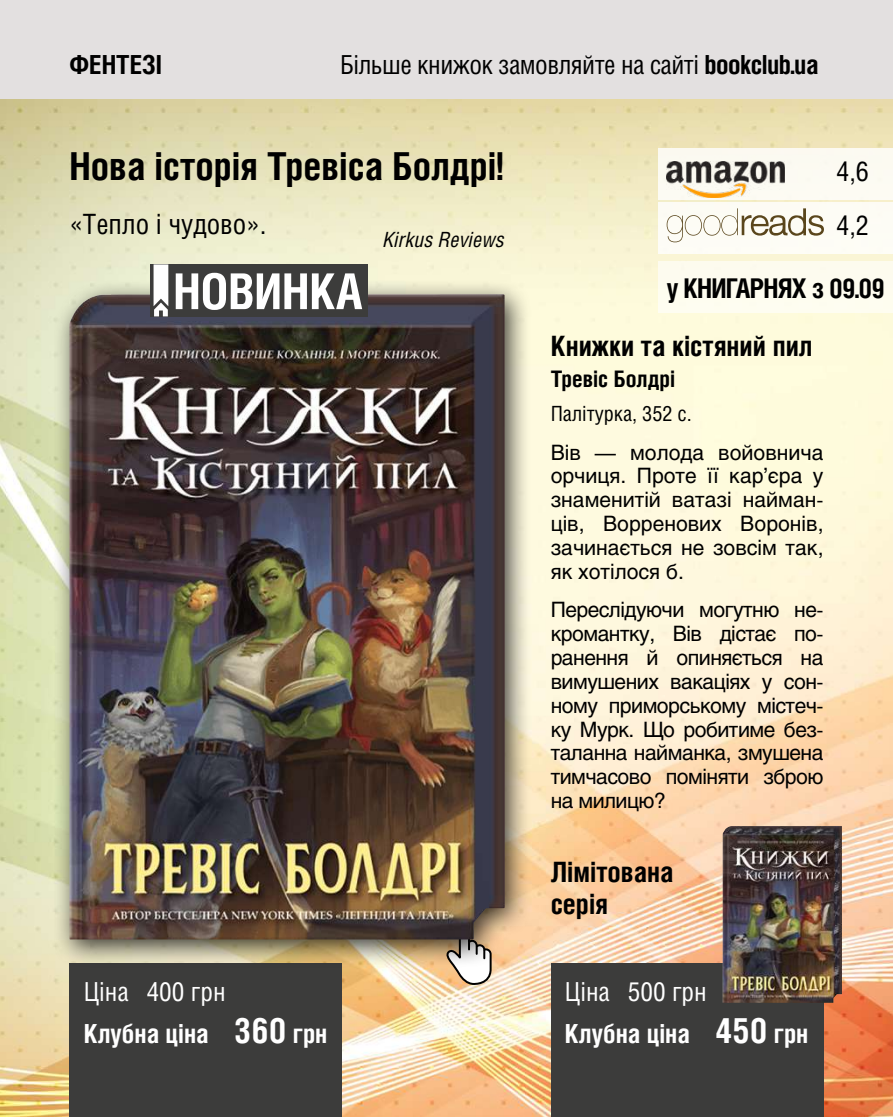
<style>
.page{position:relative;width:893px;height:1117px;background:#fff}
.page>*{position:absolute;margin:0;border:0;box-sizing:border-box;transform-origin:0 0}
.t1{font:700 38.5px "Helios Cond";color:#000}
.t2{font:700 28px/32px "Helios Cond";color:#000}
.t3{font:28px "Helios Cond";color:#000}
.t4{font:700 27.12px "Helios Cond";letter-spacing:-.03em;color:#000}
.t5{font:27.12px/53.7px "Helios Cond";color:#000}
.t6{font:700 26.25px/42px "Helios Cond";color:#fff}
.t7{font:26.25px "Helios Cond";letter-spacing:-.02em;color:#000}
.t8{font:700 26.25px "Helios Cond";color:#000}
.t9{font:700 22.75px "Helios Cond";color:#000}
.t10{font:21px/23.8px "Helios";letter-spacing:-.01em;color:#000;text-align:justify}
.t11{font:21px "Helios Cond";color:#000}
.t12{font:italic 21px "Helios Cond";color:#000}
.s1{font-weight:700}
.s2{font-weight:400}
.s3{font-size:35px}
</style>
<div class="page">
<div style="left:0;top:0;width:893px;height:99px;background:#e3e0e0"></div>
<img style="left:0;top:99px;width:893px;height:1017px">
<div style="left:551px;top:962px;width:272px;height:154px;background:#3c3c3b"></div>
<img style="left:723px;top:825px;width:119px;height:177px">
<div style="left:69px;top:962px;width:273px;height:154px;background:#3c3c3b"></div>
<svg style="left:443px;top:968px;width:50px;height:17px"></svg>
<div style="left:53px;top:279px;width:479px;height:689px;background:#000;opacity:.75"></div>
<img style="left:69px;top:294px;width:436px;height:645px">
<div style="left:658px;top:149px;width:235px;height:51px;background:#fcfaf2"></div>
<img style="left:666px;top:161px;width:118px;height:36px">
<div style="left:658px;top:202px;width:235px;height:52px;background:#fdfcf5"></div>
<svg style="left:667px;top:208px;width:157px;height:34px"></svg>
<div style="left:150px;top:264px;width:217px;height:52px;background:#3c3c3b"></div>
<svg style="left:154px;top:264px;width:14px;height:52px"></svg>
<svg style="left:176px;top:273px;width:186px;height:37px"></svg>
<div style="left:658px;top:261px;width:235px;height:51px;background:#fefcef"></div>
<p class="t8" style="left:69px;top:49px;width:94px">ФЕНТЕЗІ</p>
<p class="t7" style="left:340px;top:49px;width:480px">Більше книжок замовляйте на сайті <span class="s1">bookclub.ua</span></p>
<h1 class="t1" style="left:69px;top:143px;width:436px">Нова історія Тревіса Болдрі!</h1>
<p class="t5" style="left:836px;top:144px;width:34px">4,6<br>4,2</p>
<h2 class="t3" style="left:69px;top:207px;width:199px">«Тепло і чудово».</h2>
<p class="t12" style="left:383px;top:227px;width:123px">Kirkus Reviews</p>
<p class="t4" style="left:667px;top:272px;width:220px">у КНИГАРНЯХ з 09.09</p>
<h2 class="t2" style="left:551px;top:329px;width:263px">Книжки та кістяний пил</h2>
<p class="t9" style="left:551px;top:365px;width:126px">Тревіс Болдрі</p>
<p class="t11" style="left:551px;top:401px;width:143px">Палітурка, 352 с.</p>
<p class="t10" style="left:551px;top:440px;width:274px">Вів — молода войовнича орчиця. Проте її кар’єра у знаменитій ватазі найман&shy;ців, Ворренових Воронів, зачинається не зовсім так, як хотілося б.</p>
<p class="t10" style="left:551px;top:597px;width:274px">Переслідуючи могутню не&shy;кромантку, Вів дістає по&shy;ранення й опиняється на вимушених вакаціях у сон&shy;ному приморському містеч&shy;ку Мурк. Що робитиме без&shy;таланна найманка, змушена тимчасово поміняти зброю на милицю?</p>
<p class="t6" style="left:84px;top:969px;width:245px"><span class="s2">Ціна 400 грн<br></span>Клубна ціна <span class="s3">360</span> грн</p>
<h2 class="t2" style="left:551px;top:855px;width:124px">Лімітована серія</h2>
<p class="t6" style="left:565px;top:969px;width:245px"><span class="s2">Ціна 500 грн<br></span>Клубна ціна <span class="s3">450</span> грн</p>
</div>
